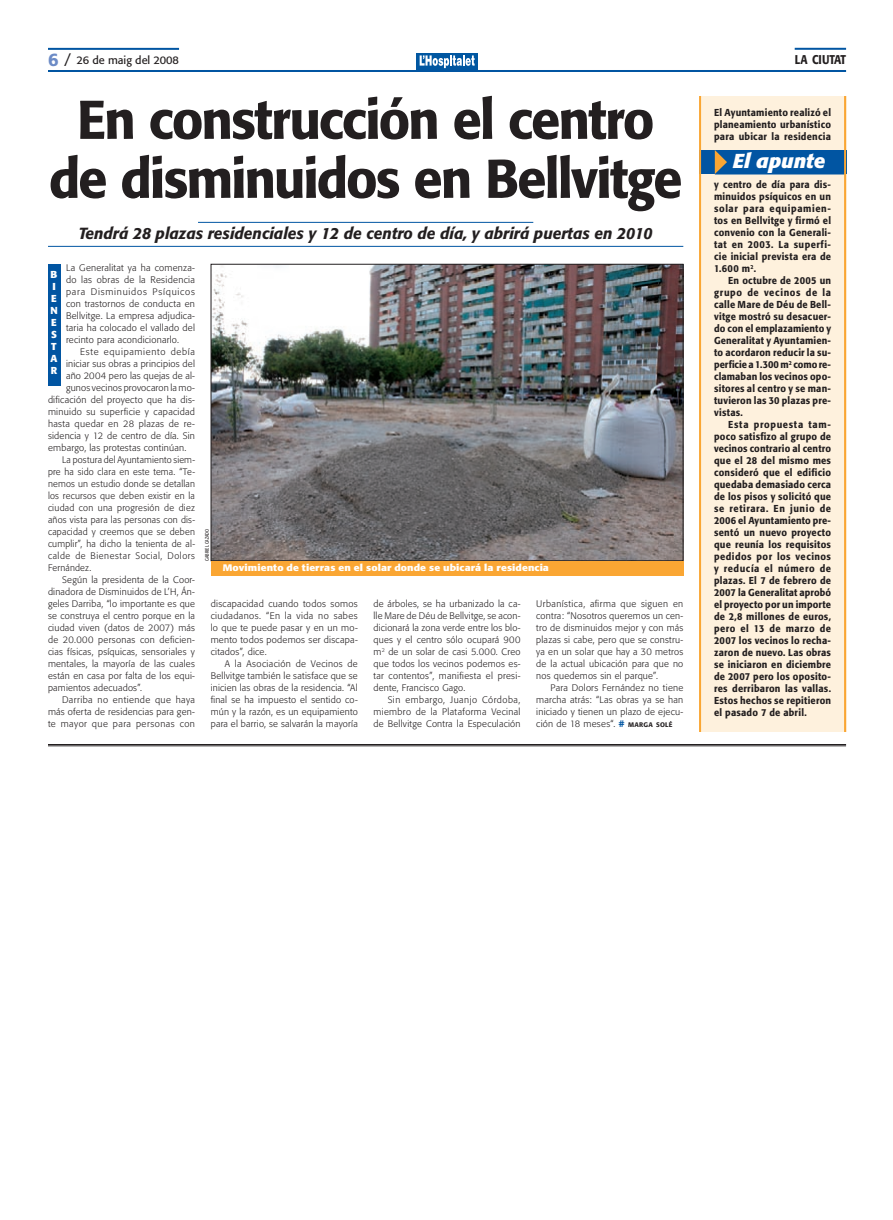
<style>
.page{position:relative;width:893px;height:1220px;background:#fff}
.page>*{position:absolute;margin:0;border:0;box-sizing:border-box;transform-origin:0 0}
.títol_54_59{font:500 54px/59px "Formata";letter-spacing:-.04em;color:#231f20;text-align:center}
.apunt_títol{font:italic 700 20px "Formata";color:#fff}
.subtítol_5_4cols{font:italic 500 16px "Formata";color:#231f20}
.capçalera_parell{font:500 12.6px "Formata";color:#231f20;scale:.85 1}
.t1{font:11px "Formata";color:#231f20}
.text_despiece{font:500 10px/12px "Formata";letter-spacing:.02em;color:#231f20;scale:.93 1}
.text_despiece_1a{font:500 10px/12px "Formata";letter-spacing:.025em;color:#231f20;text-align:justify;scale:.93 1}
.text_barri_esport{font:700 10px/12px "Formata";color:#fff}
.text{font:300 9.4px/12px "Formata";letter-spacing:.025em;color:#231f20;text-align:justify}
.text_1a{font:300 9.4px/12px "Formata";letter-spacing:.025em;color:#231f20;text-align:justify}
.peus_de_foto{font:700 9.4px "Formata";letter-spacing:.01em;color:#fff;scale:1.1 1}
.text-2{font:300 9.4px "Formata";letter-spacing:.07em;color:#231f20}
.nom_fotògraf{font:5px "Formata";letter-spacing:.02em;color:#231f20;scale:.8 1}
.s1{font-size:14px}
.s2{font-weight:500;color:#0155a2}
.s3{font-weight:500;font-size:6.6px}
</style>
<div class="page">
<div style="left:416px;top:54px;width:62px;height:16px;background:#0157a1"></div>
<svg style="left:420px;top:55px;width:55px;height:13px"></svg>
<hr style="left:48px;top:70px;width:798px;height:2px;background:#0155a2">
<hr style="left:48px;top:48px;width:131px;height:2px;background:#0155a2">
<hr style="left:795px;top:48px;width:51px;height:2px;background:#0155a2">
<hr style="left:48px;top:744px;width:798px;height:1px;background:#231f20">
<hr style="left:48px;top:746px;width:798px;height:1px;background:#231f20">
<hr style="left:198px;top:222px;width:335px;height:1px;background:#0155a2">
<hr style="left:48px;top:246px;width:635px;height:1px;background:#0155a2">
<img style="left:213px;top:266px;width:468px;height:293px">
<div style="left:211px;top:264px;width:472px;height:297px;border:1px solid #231f20"></div>
<div style="left:48px;top:264px;width:12px;height:122px;background:#0155a2"></div>
<div style="left:211px;top:561px;width:472px;height:15px;background:#faa633"></div>
<div style="left:699px;top:96px;width:147px;height:636px;background:#fef1dd"></div>
<div style="left:699px;top:150px;width:147px;height:24px;background:#0155a2"></div>
<hr style="left:715px;top:174px;width:131px;height:1px;background:#0155a2">
<svg style="left:715px;top:150px;width:12px;height:24px"></svg>
<hr style="left:844px;top:96px;width:2px;height:636px;background:#faa633">
<hr style="left:699px;top:96px;width:2px;height:636px;background:#faa633">
<p class="t1" style="left:64px;top:53px;width:116px"><span class="s1">/</span> 26 de maig del 2008</p>
<p class="capçalera_parell" style="left:795px;top:52px;width:62px">la ciutat</p>
<p class="títol_54_59" style="left:49px;top:90px;width:635px">En construcción el centro de disminuidos en Bellvitge</p>
<p class="subtítol_5_4cols" style="left:79px;top:223px;width:575px">Tendrá 28 plazas residenciales y 12 de centro de día, y abrirá puertas en 2010</p>
<p class="text_1a" style="left:66px;top:262px;width:131px">La Generalitat ya ha comenza&shy;do las obras de la Residencia pa--ra Disminuidos Psíquicos con trastornos de conducta en Bell-vitge. La empresa adjudica&shy;taria ha colocado el vallado del recinto para acondicionarlo.</p>
<p class="text-2" style="left:80px;top:346px;width:116px">Este equipamiento debía</p>
<p class="text" style="left:66px;top:358px;width:130px">iniciar sus obras a principios del</p>
<p class="text" style="left:66px;top:370px;width:131px">año 2004 pero las quejas de al-</p>
<p class="text" style="left:66px;top:382px;width:124px">gunos vecinos provocaron la mo-</p>
<p class="text" style="left:48px;top:394px;width:149px">dificación del proyecto que ha dis-</p>
<p class="text" style="left:48px;top:406px;width:148px">minuido su superficie y capacidad</p>
<p class="text" style="left:48px;top:418px;width:149px">hasta quedar en 28 plazas de re-</p>
<p class="text" style="left:48px;top:430px;width:148px">sidencia y 12 de cen--tro de día. Sin</p>
<p class="text" style="left:48px;top:442px;width:140px">embargo, las protestas continúan.</p>
<p class="text" style="left:48px;top:454px;width:149px;text-align:left;text-indent:14px">La postura del Ayuntamiento siem-- pre ha sido clara en este tema. “Te&shy;nemos un estudio donde se de--tallan los recursos que deben existir en la ciudad con una progresión de diez años vista para las personas con dis&shy;capacidad y creemos que se deben cumplir”, ha dicho la tenienta de al&shy;calde de Bienestar Social, Dolors<br>Fernández.</p>
<p class="text" style="left:48px;top:574px;width:149px;text-indent:14px">Según la presidenta de la Coor&shy;dinadora de Disminuidos de L’H, Án&shy;geles Darriba, “lo importante es que se construya el centro porque en la ciudad viven (datos de 2007) más de 20.000 personas con deficien&shy;cias físicas, psíquicas, sensoriales y mentales, la mayoría de las cuales están en casa por falta de los equi&shy;pamientos adecuados”.</p>
<p class="text" style="left:48px;top:694px;width:149px;text-align:left;text-indent:14px">Darriba no entiende que haya más oferta de residencias para gen-- te mayor que para personas con</p>
<p class="text_despiece_1a" style="left:714px;top:106px;width:127px">El Ayuntamiento realizó el planeamiento urbanístico para ubicar la residencia</p>
<p class="text_despiece_1a" style="left:714px;top:178px;width:127px;text-align:left">y centro de día para dis&shy;minuidos psíquicos en un solar para equipamien-- tos en Bellvitge y firmó el con--venio con la Generali-- tat en 2003. La superfi&shy;cie inicial prevista era de<br>1.600 m<sup>2</sup>.</p>
<p class="text_despiece" style="left:714px;top:274px;width:127px;text-indent:14px">En octubre de 2005 un grupo de vecinos de la ca-lle Mare de Déu de Bell&shy;vitge mostró su desacuer&shy;do con el emplazamiento y<br>Generalitat y Ayuntamien&shy;to acordaron reducir la su-- perficie a 1.300 m<sup>2</sup> como re-- clamaban los vecinos opo-- sitores al centro y se man&shy;tuvieron las 30 plazas pre-- vistas.</p>
<p class="text_despiece" style="left:714px;top:418px;width:127px;text-align:justify;text-indent:14px">Esta propuesta tam&shy;poco satisfizo al grupo de vecinos contrario al centro que el 28 del mismo mes consideró que el edificio quedaba demasiado cerca de los pisos y solicitó que se re--tirara. En junio de 2006 el Ayuntamiento pre&shy;sentó un nuevo proyecto que reunía los requisitos pedidos por los vecinos y reducía el número de plazas. El 7 de febrero de 2007 la Generalitat aprobó el proyecto por un importe de 2,8 millones de euros, pero el 13 de marzo de 2007 los vecinos lo recha&shy;zaron de nuevo. Las obras se iniciaron en diciembre de 2007 pero los oposito&shy;res derribaron las vallas.<br>Estos hechos se repitieron el pasado 7 de abril.</p>
<p class="apunt_títol" style="left:733px;top:149px;width:94px">El apunte</p>
<p class="text_barri_esport" style="left:50px;top:268px;width:9px">b i e n e s t a r</p>
<p class="nom_fotògraf" style="left:204px;top:561px;width:42px;rotate:-90deg">gabriel cazado</p>
<p class="peus_de_foto" style="left:223px;top:562px;width:298px">Movimiento de tierras en el solar donde se ubicará la residencia</p>
<p class="text" style="left:211px;top:598px;width:149px">dis-capacidad cuando todos somos ciudadanos. “En la vida no sabes lo que te puede pasar y en un mo&shy;men-to todos podemos ser discapa&shy;citados”, dice.</p>
<p class="text" style="left:211px;top:658px;width:149px;text-indent:14px">A la Asociación de Vecinos de Bellvitge también le satisface que se inicien las obras de la residencia. “Al final se ha impuesto el sentido co&shy;mún y la razón, es un equipamiento para el barrio, se salvarán la mayoría</p>
<p class="text" style="left:374px;top:598px;width:149px;text-align:left">de árboles, se ha urbanizado la ca&shy;lle Mare de Déu de Bellvitge, se acon&shy;dicionará la zona verde entre los blo&shy;ques y el centro sólo ocupará 900 m<sup>2</sup> de un solar de casi 5.000. Creo que todos los vecinos podemos es&shy;tar contentos”, manifiesta el presi&shy;dente, Francisco Gago.</p>
<p class="text" style="left:374px;top:694px;width:148px;text-indent:14px">Sin embargo, Juanjo Córdoba, miembro de la Plataforma Ve-ci- nal de Bellvitge Contra la Espe-cu- lación</p>
<p class="text" style="left:536px;top:598px;width:149px">Urbanística, afirma que siguen en contra: “Nosotros queremos un cen&shy;tro de disminuidos mejor y con más plazas si cabe, pero que se constru&shy;ya en un solar que hay a 30 metros de la actual ubicación para que no nos que-demos sin el parque”.</p>
<p class="text" style="left:536px;top:682px;width:149px;text-indent:14px">Para Dolors Fernández no tiene marcha atrás: “Las obras ya se han iniciado y tienen un plazo de ejecu&shy;ción de 18 meses“. <span class="s2">#</span> <span class="s3">marga solé</span></p>
</div>
